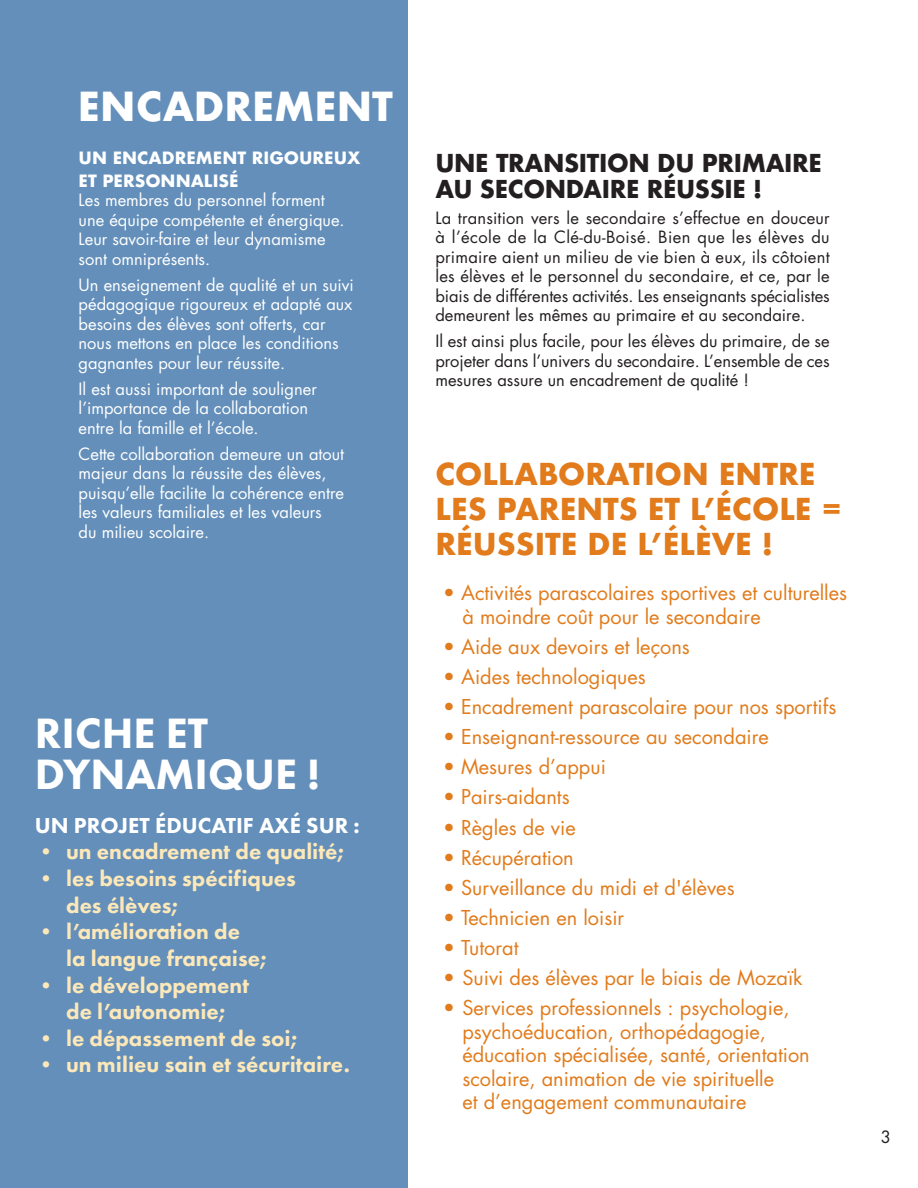
<style>
.page{position:relative;width:918px;height:1188px;background:#fff}
.page>*{position:absolute;margin:0;border:0;box-sizing:border-box;transform-origin:0 0}
.t1{font:800 44.1px/41.5px "Futura PT";color:#fff}
.t2{font:700 39px "Futura";color:#fff}
.t3{font:700 29.4px/34.7px "Futura";color:#e17b1b}
.t4{font:700 24px/25.5px "Futura";letter-spacing:-.015em;color:#231f20}
.t5{font:800 22.5px/26.5px "Futura PT";color:#fce8b9}
.t6{font:800 22.5px "Futura PT";color:#fff}
.t7{font:19.95px/23.5px "Futura Std";color:#e17b1b}
.t8{font:16.5px/19.5px "Futura Std";color:#fff}
.t9{font:16.5px/19.5px "Futura Std";color:#231f20;text-align:justify}
.t10{font:700 16.5px/22.5px "Futura";color:#fff}
</style>
<div class="page">
<div style="left:0;top:0;width:408px;height:1188px;background:#638fba"></div>
<p class="t2" style="left:78px;top:81px;width:317px">ENCADREMENT</p>
<p class="t10" style="left:79px;top:147px;width:283px">UN ENCADREMENT RIGOUREUX<br>ET PERSONNALISÉ</p>
<p class="t8" style="left:79px;top:192px;width:268px">Les membres du personnel forment une équipe compétente et énergique.<br>Leur savoir-faire et leur dynamisme sont omniprésents.</p>
<p class="t8" style="left:79px;top:276px;width:277px">Un enseignement de qualité et un suivi pédagogique rigoureux et adapté aux besoins des élèves sont offerts, car nous mettons en place les conditions gagnantes pour leur réussite.</p>
<p class="t8" style="left:79px;top:380px;width:240px">Il est aussi important de souligner l’importance de la collaboration entre la famille et l’école.</p>
<p class="t8" style="left:79px;top:445px;width:267px">Cette collaboration demeure un atout majeur dans la réussite des élèves, puisqu’elle facilite la cohérence entre les valeurs familiales et les valeurs<br>du milieu scolaire.</p>
<p class="t1" style="left:35px;top:716px;width:286px">RICHE ET<br>DYNAMIQUE !</p>
<p class="t6" style="left:35px;top:816px;width:327px">UN PROJET ÉDUCATIF AXÉ SUR :</p>
<p class="t5" style="left:35px;top:841px;width:311px">• un encadrement de qualité;</p>
<p class="t5" style="left:66px;top:867px;width:231px;text-indent:-31px">• les besoins spécifiques des élèves;</p>
<p class="t5" style="left:66px;top:920px;width:202px;text-indent:-31px">• l’amélioration de<br>la langue française;</p>
<p class="t5" style="left:35px;top:974px;width:216px;text-align:center">• le développement de l’autonomie;</p>
<p class="t5" style="left:35px;top:1027px;width:264px">• le dépassement de soi;</p>
<p class="t5" style="left:35px;top:1054px;width:317px">• un milieu sain et sécuritaire.</p>
<p class="t4" style="left:435px;top:150px;width:388px">UNE TRANSITION DU PRIMAIRE<br>AU SECONDAIRE RÉUSSIE !</p>
<p class="t9" style="left:435px;top:209px;width:396px">La transition vers le secondaire s’effectue en douceur à l’école de la Clé-du-Boisé. Bien que les élèves du primaire aient un milieu de vie bien à eux, ils côtoient les élèves et le personnel du secondaire, et ce, par le biais de différentes activités. Les enseignants spécialistes demeurent les mêmes au primaire et au secondaire.</p>
<p class="t9" style="left:435px;top:333px;width:396px">Il est ainsi plus facile, pour les élèves du primaire, de se projeter dans l’univers du secondaire. L’ensemble de ces mesures assure un encadrement de qualité !</p>
<p class="t3" style="left:435px;top:457px;width:408px">COLLABORATION ENTRE<br>LES PARENTS ET L’ÉCOLE =<br>RÉUSSITE DE L’ÉLÈVE !</p>
<p class="t7" style="left:462px;top:583px;width:386px;text-indent:-19px">• Activités parascolaires sportives et culturelles à moindre coût pour le secondaire</p>
<p class="t7" style="left:443px;top:637px;width:248px">• Aide aux devoirs et leçons</p>
<p class="t7" style="left:443px;top:667px;width:204px">• Aides technologiques</p>
<p class="t7" style="left:443px;top:697px;width:395px">• Encadrement parascolaire pour nos sportifs</p>
<p class="t7" style="left:443px;top:727px;width:327px">• Enseignant-ressource au secondaire</p>
<p class="t7" style="left:443px;top:757px;width:164px">• Mesures d’appui</p>
<p class="t7" style="left:443px;top:787px;width:128px">• Pairs-aidants</p>
<p class="t7" style="left:443px;top:817px;width:134px">• Règles de vie</p>
<p class="t7" style="left:443px;top:847px;width:132px">• Récupération</p>
<p class="t7" style="left:443px;top:877px;width:293px">• Surveillance du midi et d'élèves</p>
<p class="t7" style="left:443px;top:907px;width:183px">• Technicien en loisir</p>
<p class="t7" style="left:443px;top:937px;width:77px">• Tutorat</p>
<p class="t7" style="left:443px;top:967px;width:361px">• Suivi des élèves par le biais de Mozaïk</p>
<p class="t7" style="left:462px;top:998px;width:349px;text-indent:-19px">• Services professionnels : psychologie, psychoéducation, orthopédagogie, éducation spécialisée, santé, orientation scolaire, animation de vie spirituelle<br>et d’engagement communautaire</p>
<p class="t9" style="left:881px;top:1129px;width:12px">3</p>
</div>
